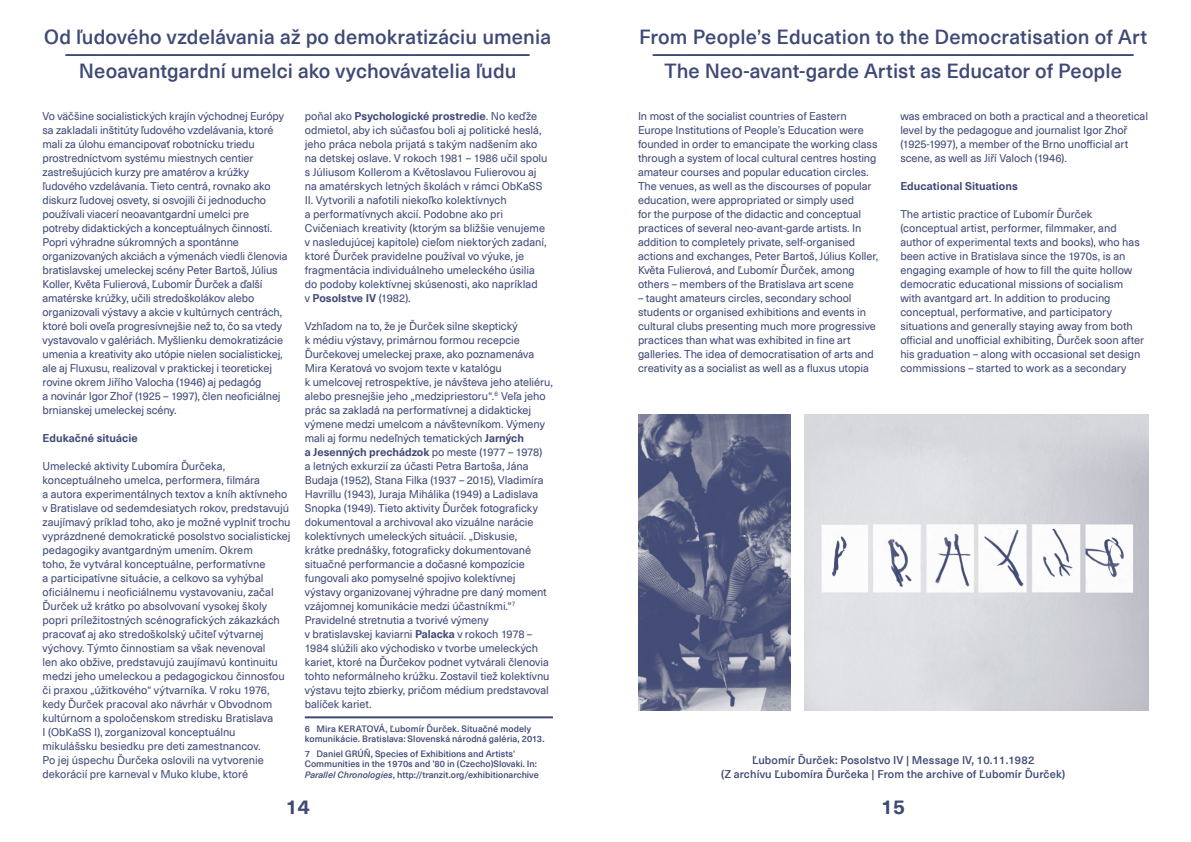
<style>
.page{position:relative;width:1191px;height:842px;background:#fff}
.page>*{position:absolute;margin:0;border:0;box-sizing:border-box;transform-origin:0 0}
.t1{font:500 20px/17px "Neue Haas Unica Pro";letter-spacing:.005em;color:#3f4975;text-align:center}
.t2{font:700 20px "Neue Haas Unica Pro";color:#3f4975}
.t3{font:11px/14px "Neue Haas Unica Pro";letter-spacing:-.005em;color:#3f4975}
.t4{font:500 11px/14px "Neue Haas Unica Pro";letter-spacing:.01em;color:#3f4975;text-align:center}
.t5{font:700 11px "Neue Haas Unica Pro";letter-spacing:.005em;color:#3f4975}
.t6{font:500 9px/10.8px "Neue Haas Unica Pro";color:#3f4975}
.s1{font-weight:700}
.s2{font-style:italic}
</style>
<div class="page">
<hr style="left:305px;top:716px;width:248px;height:2px;background:#3f4975">
<img style="left:638px;top:415px;width:152px;height:295px">
<img style="left:804px;top:415px;width:344px;height:295px">
<h1 class="t1" style="left:44px;top:28px;width:508px">Od ľudového vzdelávania až po demokratizáciu umenia –––––––––––––––––––––––––––––––––––––––––––––––––––––––<br>Neoavantgardní umelci ako vychovávatelia ľudu</h1>
<p class="t3" style="left:43px;top:109px;width:247px">Vo väčšine socialistických krajín východnej Európy sa zakladali inštitúty ľudového vzdelávania, ktoré mali za úlohu emancipovať robotnícku triedu prostredníctvom systému miestnych centier zastrešujúcich kurzy pre amatérov a krúžky ľudového vzdelávania. Tieto centrá, rovnako ako diskurz ľudovej osvety, si osvojili či jednoducho používali viacerí neoavantgardní umelci pre potreby didaktických a konceptuálnych činností.<br>Popri výhradne súkromných a spontánne organizovaných akciách a výmenách viedli členovia bratislavskej umeleckej scény Peter Bartoš, Július Koller, Květa Fulierová, Ľubomír Ďurček a ďalší amatérske krúžky, učili stredoškolákov alebo organizovali výstavy a akcie v kultúrnych centrách, ktoré boli oveľa progresívnejšie než to, čo sa vtedy vystavovalo v galériách. Myšlienku demokratizácie umenia a kreativity ako utópie nielen socialistickej, ale aj Fluxusu, realizoval v praktickej i teoretickej rovine okrem Jiřího Valocha (1946) aj pedagóg<br>a novinár Igor Zhoř (1925 – 1997), člen neoficiálnej brnianskej umeleckej scény.</p>
<p class="t5" style="left:43px;top:431px;width:97px">Edukačné situácie</p>
<p class="t3" style="left:43px;top:459px;width:250px">Umelecké aktivity Ľubomíra Ďurčeka, konceptuálneho umelca, performera, filmára<br>a autora experimentálnych textov a kníh aktívneho v Bratislave od sedemdesiatych rokov, predstavujú zaujímavý príklad toho, ako je možné vyplniť trochu vyprázdnené demokratické posolstvo socialistickej pedagogiky avantgardným umením. Okrem<br>toho, že vytváral konceptuálne, performatívne<br>a participatívne situácie, a celkovo sa vyhýbal oficiálnemu i neoficiálnemu vystavovaniu, začal Ďurček už krátko po absolvovaní vysokej školy popri príležitostných scénografických zákazkách pracovať aj ako stredoškolský učiteľ výtvarnej výchovy. Týmto činnostiam sa však nevenoval<br>len ako obžive, predstavujú zaujímavú kontinuitu medzi jeho umeleckou a pedagogickou činnosťou či praxou „úžitkového“ výtvarníka. V roku 1976, kedy Ďurček pracoval ako návrhár v Obvodnom kultúrnom a spoločenskom stredisku Bratislava<br>I (ObKaSS I), zorganizoval konceptuálnu mikulášsku besiedku pre deti zamestnancov.<br>Po jej úspechu Ďurčeka oslovili na vytvorenie dekorácií pre karneval v Muko klube, ktoré</p>
<h1 class="t1" style="left:639px;top:28px;width:510px">From People’s Education to the Democratisation of Art –––––––––––––––––––––––––––––––––––––––––––––––––––––––––<br>The Neo-avant-garde Artist as Educator of People</h1>
<p class="t3" style="left:638px;top:109px;width:242px">In most of the socialist countries of Eastern Europe Institutions of People’s Education were founded in order to emancipate the working class through a system of local cultural centres hosting amateur courses and popular education circles.<br>The venues, as well as the discourses of popular education, were appropriated or simply used<br>for the purpose of the didactic and conceptual practices of several neo-avant-garde artists. In addition to completely private, self-organised actions and exchanges, Peter Bartoš, Július Koller, Květa Fulierová, and Ľubomír Ďurček, among others – members of the Bratislava art scene</p>
<p class="t3" style="left:638px;top:291px;width:239px">– taught amateurs circles, secondary school students or organised exhibitions and events in cultural clubs presenting much more progressive practices than what was exhibited in fine art galleries. The idea of democratisation of arts and creativity as a socialist as well as a fluxus utopia</p>
<p class="t3" style="left:305px;top:109px;width:244px">poňal ako <span class="s1">Psychologické prostredie</span>. No keďže odmietol, aby ich súčasťou boli aj politické heslá, jeho práca nebola prijatá s takým nadšením ako na detskej oslave. V rokoch 1981 – 1986 učil spolu s Júliusom Kollerom a Květoslavou Fulierovou aj na amatérskych letných školách v rámci ObKaSS II. Vytvorili a nafotili niekoľko kolektívnych<br>a performatívnych akcií. Podobne ako pri Cvičeniach kreativity (ktorým sa bližšie venujeme v nasledujúcej kapitole) cieľom niektorých zadaní, ktoré Ďurček pravidelne používal vo výuke, je fragmentácia individuálneho umeleckého úsilia do podoby kolektívnej skúsenosti, ako napríklad<br>v <span class="s1">Posolstve IV</span> (1982).</p>
<p class="t3" style="left:305px;top:319px;width:250px">Vzhľadom na to, že je Ďurček silne skeptický<br>k médiu výstavy, primárnou formou recepcie Ďurčekovej umeleckej praxe, ako poznamenáva Mira Keratová vo svojom texte v katalógu<br>k umelcovej retrospektíve, je návšteva jeho ateliéru, alebo presnejšie jeho „medzipriestoru“.<sup>6</sup><sup>1</sup>Veľa jeho prác sa zakladá na performatívnej a didaktickej výmene medzi umelcom a návštevníkom. Výmeny mali aj formu nedeľných tematických <span class="s1">Jarných<br>a Jesenných prechádzok</span> po meste (1977 – 1978)<br>a letných exkurzií za účasti Petra Bartoša, Jána Budaja (1952), Stana Filka (1937 – 2015), Vladimíra Havrillu (1943), Juraja Mihálika (1949) a Ladislava Snopka (1949). Tieto aktivity Ďurček fotograficky dokumentoval a archivoval ako vizuálne narácie kolektívnych umeleckých situácií. „Diskusie,<br>krátke prednášky, fotograficky dokumentované situačné performancie a dočasné kompozície fungovali ako pomyselné spojivo kolektívnej výstavy organizovanej výhradne pre daný moment vzájomnej komunikácie medzi účastníkmi.“<sup>7</sup><sup>2<br></sup>Pravidelné stretnutia a tvorivé výmeny<br>v bratislavskej kaviarni <span class="s1">Palacka</span> v rokoch 1978 – 1984 slúžili ako východisko v tvorbe umeleckých kariet, ktoré na Ďurčekov podnet vytvárali členovia tohto neformálneho krúžku. Zostavil tiež kolektívnu výstavu tejto zbierky, pričom médium predstavoval balíček kariet.</p>
<p class="t6" style="left:305px;top:723px;width:241px">6 Mira KERATOVÁ, Ľubomír Ďurček. Situačné modely komunikácie. Bratislava: Slovenská národná galéria, 2013.</p>
<p class="t6" style="left:305px;top:748px;width:235px">7 Daniel GRÚŇ, Species of Exhibitions and Artists’<br>Communities in the 1970s and ’80 in (Czecho)Slovaki. In:<br><span class="s2">Parallel Chronologies</span>, http://tranzit.org/exhibitionarchive</p>
<p class="t4" style="left:721px;top:753px;width:346px">Ľubomír Ďurček: Posolstvo IV | Message IV, 10.11.1982<br>(Z archívu Ľubomíra Ďurčeka | From the archive of Ľubomír Ďurček)</p>
<p class="t3" style="left:900px;top:109px;width:249px">was embraced on both a practical and a theoretical level by the pedagogue and journalist Igor Zhoř (1925-1997), a member of the Brno unofficial art scene, as well as Jiří Valoch (1946).</p>
<p class="t5" style="left:900px;top:179px;width:119px">Educational Situations</p>
<p class="t3" style="left:900px;top:207px;width:245px">The artistic practice of Ľubomír Ďurček (conceptual artist, performer, filmmaker, and author of experimental texts and books), who has been active in Bratislava since the 1970s, is an engaging example of how to fill the quite hollow democratic educational missions of socialism with avantgard art. In addition to producing conceptual, performative, and participatory situations and generally staying away from both official and unofficial exhibiting, Ďurček soon after his graduation – along with occasional set design commissions – started to work as a secondary</p>
<h1 class="t2" style="left:286px;top:795px;width:25px">14</h1>
<h1 class="t2" style="left:881px;top:795px;width:25px">15</h1>
</div>
